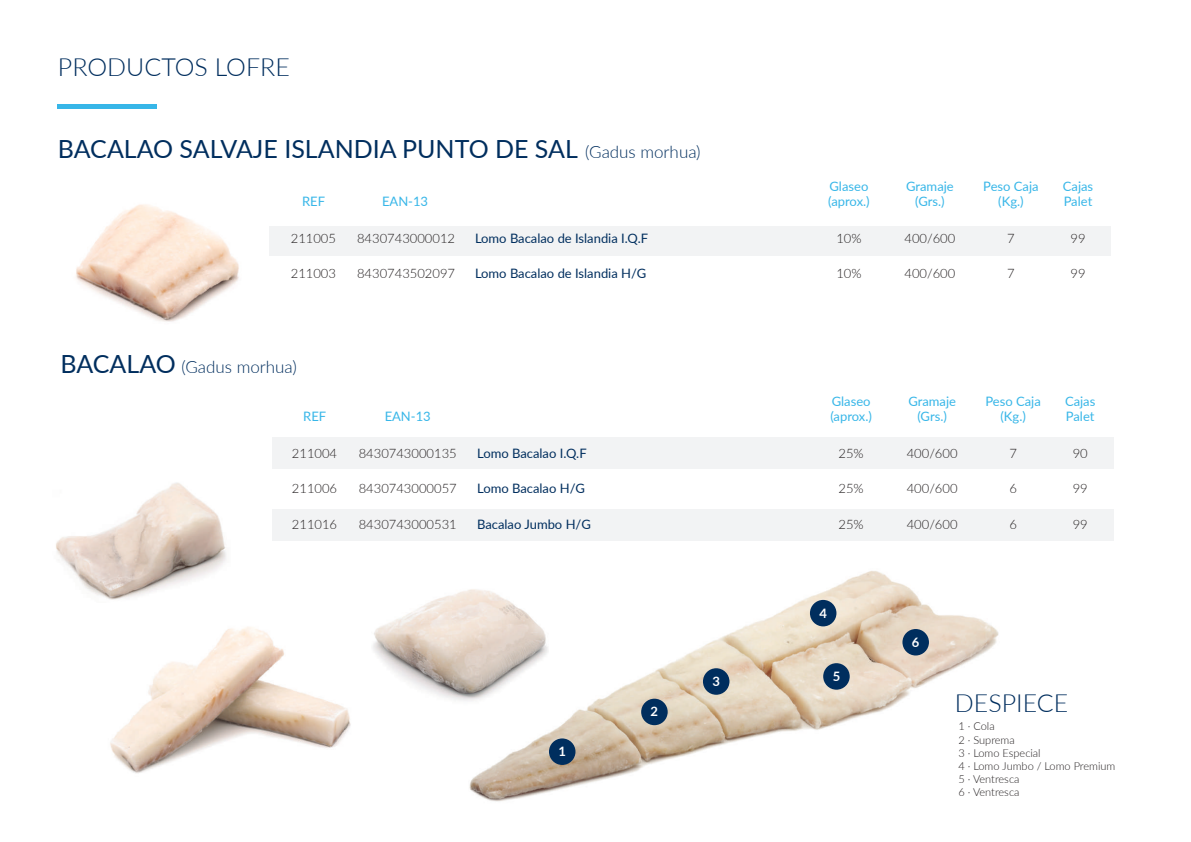
<style>
.page{position:relative;width:1191px;height:842px;background:#fff}
.page>*{position:absolute;margin:0;border:0;box-sizing:border-box;transform-origin:0 0}
.t1{font:25px "Lato";color:#002e5e}
.t2{font:300 25px "Lato";color:#002e5e}
.t3{font:300 17px "Lato";color:#002e5e}
.t4{font:300 13px "Lato";color:#231f20}
.t5{font:13px/15.6px "Lato";color:#37b6e8}
.t6{font:13px "Lato";color:#002e5e}
.t7{font:700 13px "Lato";color:#fff}
.t8{font:300 11px/13.2px "Lato";color:#231f20}
.s1{font-weight:300;font-size:17px}
.s2{font-weight:400;font-size:25px}
</style>
<div class="page">
<img style="left:469px;top:571px;width:530px;height:231px">
<img style="left:373px;top:582px;width:176px;height:124px">
<div style="left:272px;top:438px;width:841px;height:31px;background:#f2f3f4"></div>
<div style="left:272px;top:509px;width:841px;height:31px;background:#f2f3f4"></div>
<hr style="left:58px;top:104px;width:99px;height:4px;background:#37b6e8">
<div style="left:269px;top:226px;width:841px;height:29px;background:#f2f3f4"></div>
<div style="left:549px;top:738px;width:26px;height:27px;background:#002e5e;border-radius:50%"></div>
<div style="left:641px;top:699px;width:26px;height:26px;background:#002e5e;border-radius:50%"></div>
<div style="left:703px;top:668px;width:26px;height:27px;background:#002e5e;border-radius:50%"></div>
<div style="left:810px;top:600px;width:26px;height:26px;background:#002e5e;border-radius:50%"></div>
<div style="left:823px;top:663px;width:26px;height:27px;background:#002e5e;border-radius:50%"></div>
<div style="left:902px;top:629px;width:27px;height:26px;background:#002e5e;border-radius:50%"></div>
<img style="left:110px;top:627px;width:241px;height:146px">
<img style="left:76px;top:204px;width:163px;height:118px">
<img style="left:56px;top:482px;width:170px;height:118px">
<h1 class="t2" style="left:58px;top:50px;width:233px">PRODUCTOS LOFRE</h1>
<h1 class="t1" style="left:58px;top:131px;width:644px">BACALAO SALVAJE ISLANDIA PUNTO DE SAL <span class="s1">(Gadus morhua)</span></h1>
<p class="t5" style="left:828px;top:178px;width:43px">Glaseo (aprox.)</p>
<p class="t5" style="left:906px;top:178px;width:49px">Gramaje</p>
<p class="t5" style="left:302px;top:193px;width:24px">REF</p>
<p class="t5" style="left:382px;top:193px;width:48px">EAN-13</p>
<p class="t5" style="left:915px;top:193px;width:31px">(Grs.)</p>
<p class="t4" style="left:291px;top:229px;width:47px">211005</p>
<p class="t4" style="left:291px;top:265px;width:47px">211003</p>
<p class="t4" style="left:357px;top:229px;width:100px">8430743000012</p>
<p class="t4" style="left:357px;top:265px;width:100px">8430743502097</p>
<p class="t6" style="left:475px;top:229px;width:175px">Lomo Bacalao de Islandia I.Q.F</p>
<p class="t6" style="left:475px;top:264px;width:173px">Lomo Bacalao de Islandia H/G</p>
<p class="t4" style="left:836px;top:229px;width:27px">10%</p>
<p class="t4" style="left:836px;top:265px;width:27px">10%</p>
<p class="t4" style="left:904px;top:229px;width:52px">400/600</p>
<p class="t4" style="left:904px;top:265px;width:52px">400/600</p>
<p class="t5" style="left:983px;top:178px;width:57px;text-align:center">Peso Caja (Kg.)</p>
<p class="t5" style="left:1062px;top:178px;width:32px">Cajas<br>Palet</p>
<p class="t4" style="left:1007px;top:229px;width:9px">7</p>
<p class="t4" style="left:1007px;top:265px;width:9px">7</p>
<p class="t4" style="left:1070px;top:229px;width:17px">99</p>
<p class="t4" style="left:1070px;top:265px;width:17px">99</p>
<h2 class="t3" style="left:61px;top:355px;width:238px"><span class="s2">BACALAO</span> (Gadus morhua)</h2>
<p class="t5" style="left:303px;top:408px;width:24px">REF</p>
<p class="t5" style="left:385px;top:408px;width:48px">EAN-13</p>
<p class="t4" style="left:292px;top:444px;width:47px">211004</p>
<p class="t4" style="left:292px;top:480px;width:47px">211006</p>
<p class="t4" style="left:292px;top:515px;width:47px">211016</p>
<p class="t4" style="left:359px;top:444px;width:100px">8430743000135</p>
<p class="t4" style="left:359px;top:480px;width:100px">8430743000057</p>
<p class="t4" style="left:359px;top:515px;width:100px">8430743000531</p>
<p class="t6" style="left:477px;top:444px;width:111px">Lomo Bacalao I.Q.F</p>
<p class="t6" style="left:477px;top:479px;width:109px">Lomo Bacalao H/G</p>
<p class="t6" style="left:477px;top:515px;width:115px">Bacalao Jumbo H/G</p>
<p class="t7" style="left:558px;top:742px;width:9px">1</p>
<p class="t7" style="left:650px;top:702px;width:9px">2</p>
<p class="t7" style="left:712px;top:672px;width:9px">3</p>
<p class="t5" style="left:830px;top:393px;width:43px">Glaseo (aprox.)</p>
<p class="t5" style="left:908px;top:393px;width:49px;text-align:center">Gramaje (Grs.)</p>
<p class="t5" style="left:985px;top:393px;width:57px;text-align:center">Peso Caja (Kg.)</p>
<p class="t5" style="left:1065px;top:393px;width:32px">Cajas<br>Palet</p>
<p class="t4" style="left:838px;top:444px;width:27px">25%</p>
<p class="t4" style="left:838px;top:480px;width:27px">25%</p>
<p class="t4" style="left:838px;top:515px;width:27px">25%</p>
<p class="t7" style="left:819px;top:603px;width:9px">4</p>
<p class="t7" style="left:832px;top:666px;width:9px">5</p>
<p class="t4" style="left:906px;top:444px;width:52px">400/600</p>
<p class="t4" style="left:906px;top:480px;width:52px">400/600</p>
<p class="t4" style="left:906px;top:515px;width:52px">400/600</p>
<p class="t7" style="left:912px;top:632px;width:9px">6</p>
<p class="t4" style="left:1009px;top:444px;width:9px">7</p>
<p class="t4" style="left:1009px;top:480px;width:9px">6</p>
<p class="t4" style="left:1009px;top:515px;width:9px">6</p>
<p class="t4" style="left:1072px;top:444px;width:17px">90</p>
<p class="t4" style="left:1072px;top:480px;width:17px">99</p>
<p class="t4" style="left:1072px;top:515px;width:17px">99</p>
<h1 class="t2" style="left:955px;top:685px;width:115px">DESPIECE</h1>
<p class="t8" style="left:958px;top:719px;width:158px">1 · Cola<br>2 · Suprema<br>3 · Lomo Especial<br>4 · Lomo Jumbo / Lomo Premium<br>5 · Ventresca<br>6 · Ventresca</p>
</div>
